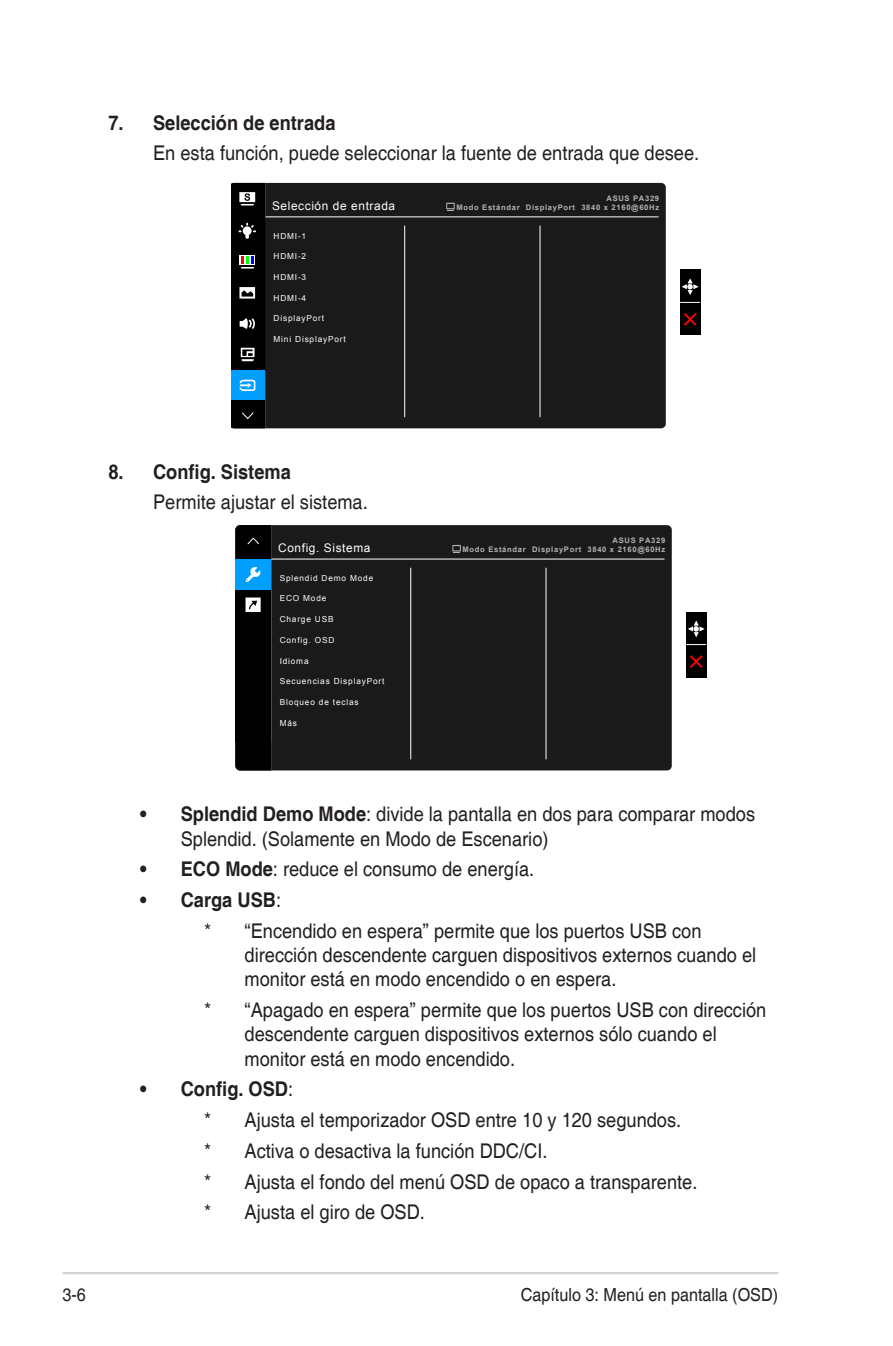
<style>
.page{position:relative;width:893px;height:1346px;background:#fff}
.page>*{position:absolute;margin:0;border:0;box-sizing:border-box;transform-origin:0 0}
.Bulleted_Text{font:20.25px/24.3px "Helvetica";color:#231f20;scale:.9 1}
.List{font:20.25px "Helvetica";color:#231f20;scale:.9 1}
.List_Bold{font:700 20.25px "Helvetica";color:#231f20;scale:.9 1}
.Bulleted_Text-2{font:700 20.25px "Helvetica";color:#231f20;scale:.9 1}
.t1{font:18px "Helvetica";color:#231f20;scale:.9 1}
.t2{font:11.92px "Arial";letter-spacing:.05em;color:#fff}
.t3{font:8.33px "Arial";letter-spacing:.1em;color:#fff}
.t4{font:700 7.65px/8.8px "Arial";letter-spacing:.09em;color:#b3b3b3;text-align:right}
.s1{font-weight:700}
.s2{font-weight:400}
</style>
<div class="page">
<hr style="left:63px;top:1272px;width:715px;height:2px;background:#d1d2d4">
<div style="left:265px;top:183px;width:401px;height:245px;background:#1a1a1a"></div>
<svg style="left:231px;top:183px;width:34px;height:245px;background:#182935"></svg>
<div style="left:680px;top:270px;width:20px;height:65px;background:#000"></div>
<svg style="left:680px;top:302px;width:20px;height:1px"></svg>
<svg style="left:682px;top:278px;width:17px;height:17px"></svg>
<svg style="left:684px;top:313px;width:13px;height:13px"></svg>
<hr style="left:265px;top:216px;width:393px;height:1px;background:#fff">
<hr style="left:404px;top:226px;width:1px;height:191px;background:#fff">
<hr style="left:540px;top:226px;width:1px;height:191px;background:#fff">
<svg style="left:446px;top:203px;width:9px;height:6px"></svg>
<svg style="left:447px;top:204px;width:7px;height:7px"></svg>
<div style="left:271px;top:525px;width:401px;height:245px;background:#1a1a1a"></div>
<div style="left:686px;top:612px;width:20px;height:65px;background:#000"></div>
<svg style="left:686px;top:644px;width:20px;height:1px"></svg>
<svg style="left:688px;top:620px;width:17px;height:17px"></svg>
<svg style="left:690px;top:655px;width:13px;height:13px"></svg>
<svg style="left:235px;top:525px;width:36px;height:245px;background:#091b27"></svg>
<hr style="left:271px;top:559px;width:393px;height:1px;background:#fff">
<hr style="left:410px;top:568px;width:1px;height:191px;background:#fff">
<hr style="left:546px;top:568px;width:1px;height:191px;background:#fff">
<svg style="left:452px;top:545px;width:9px;height:6px"></svg>
<svg style="left:453px;top:546px;width:7px;height:7px"></svg>
<p class="List_Bold" style="left:108px;top:110px;width:254px">7. Selección de entrada</p>
<p class="List" style="left:153px;top:141px;width:608px">En esta función, puede seleccionar la fuente de entrada que desee.</p>
<p class="t2" style="left:272px;top:198px;width:125px">Selección de entrada</p>
<p class="t4" style="left:456px;top:194px;width:204px">ASUS PA329<br>Modo Estándar DisplayPort 3840 x 2160@60Hz</p>
<p class="t3" style="left:274px;top:230px;width:34px">HDMI-1</p>
<p class="t3" style="left:274px;top:251px;width:34px">HDMI-2</p>
<p class="t3" style="left:274px;top:272px;width:34px">HDMI-3</p>
<p class="t3" style="left:274px;top:292px;width:34px">HDMI-4</p>
<p class="t3" style="left:274px;top:313px;width:52px">DisplayPort</p>
<p class="t3" style="left:274px;top:334px;width:74px">Mini DisplayPort</p>
<p class="List_Bold" style="left:108px;top:459px;width:204px">8. Config. Sistema</p>
<p class="List" style="left:153px;top:490px;width:240px">Permite ajustar el sistema.</p>
<p class="t2" style="left:278px;top:540px;width:94px">Config. Sistema</p>
<p class="t4" style="left:463px;top:536px;width:204px">ASUS PA329<br>Modo Estándar DisplayPort 3840 x 2160@60Hz</p>
<p class="t3" style="left:280px;top:572px;width:95px">Splendid Demo Mode</p>
<p class="t3" style="left:280px;top:593px;width:48px">ECO Mode</p>
<p class="t3" style="left:280px;top:614px;width:55px">Charge USB</p>
<p class="t3" style="left:280px;top:634px;width:56px">Config. OSD</p>
<p class="t3" style="left:280px;top:655px;width:30px">Idioma</p>
<p class="t3" style="left:280px;top:676px;width:106px">Secuencias DisplayPort</p>
<p class="t3" style="left:280px;top:696px;width:80px">Bloqueo de teclas</p>
<p class="t3" style="left:280px;top:717px;width:19px">Más</p>
<p class="Bulleted_Text" style="left:181px;top:803px;width:640px;text-indent:-40px"><span class="s1">• Splendid Demo Mode</span>: divide la pantalla en dos para comparar modos<br>Splendid. (Solamente en Modo de Escenario)</p>
<p class="Bulleted_Text" style="left:140px;top:858px;width:439px"><span class="s1">• ECO Mode</span>: reduce el consumo de energía.</p>
<p class="Bulleted_Text-2" style="left:140px;top:887px;width:158px">• Carga USB<span class="s2">:</span></p>
<p class="Bulleted_Text" style="left:245px;top:919px;width:570px;text-indent:-40px">* “Encendido en espera” permite que los puertos USB con dirección descendente carguen dispositivos externos cuando el monitor está en modo encendido o en espera.</p>
<p class="Bulleted_Text" style="left:245px;top:998px;width:581px;text-indent:-40px">* “Apagado en espera” permite que los puertos USB con dirección descendente carguen dispositivos externos sólo cuando el monitor está en modo encendido.</p>
<p class="Bulleted_Text-2" style="left:140px;top:1077px;width:171px">• Config. OSD<span class="s2">:</span></p>
<p class="Bulleted_Text" style="left:204px;top:1108px;width:532px">* Ajusta el temporizador OSD entre 10 y 120 segundos.</p>
<p class="Bulleted_Text" style="left:204px;top:1139px;width:383px">* Activa o desactiva la función DDC/CI.</p>
<p class="Bulleted_Text" style="left:204px;top:1170px;width:550px">* Ajusta el fondo del menú OSD de opaco a transparente.</p>
<p class="Bulleted_Text" style="left:204px;top:1200px;width:247px">* Ajusta el giro de OSD.</p>
<p class="t1" style="left:63px;top:1284px;width:28px">3-6</p>
<p class="t1" style="left:521px;top:1284px;width:288px">Capítulo 3: Menú en pantalla (OSD)</p>
</div>
